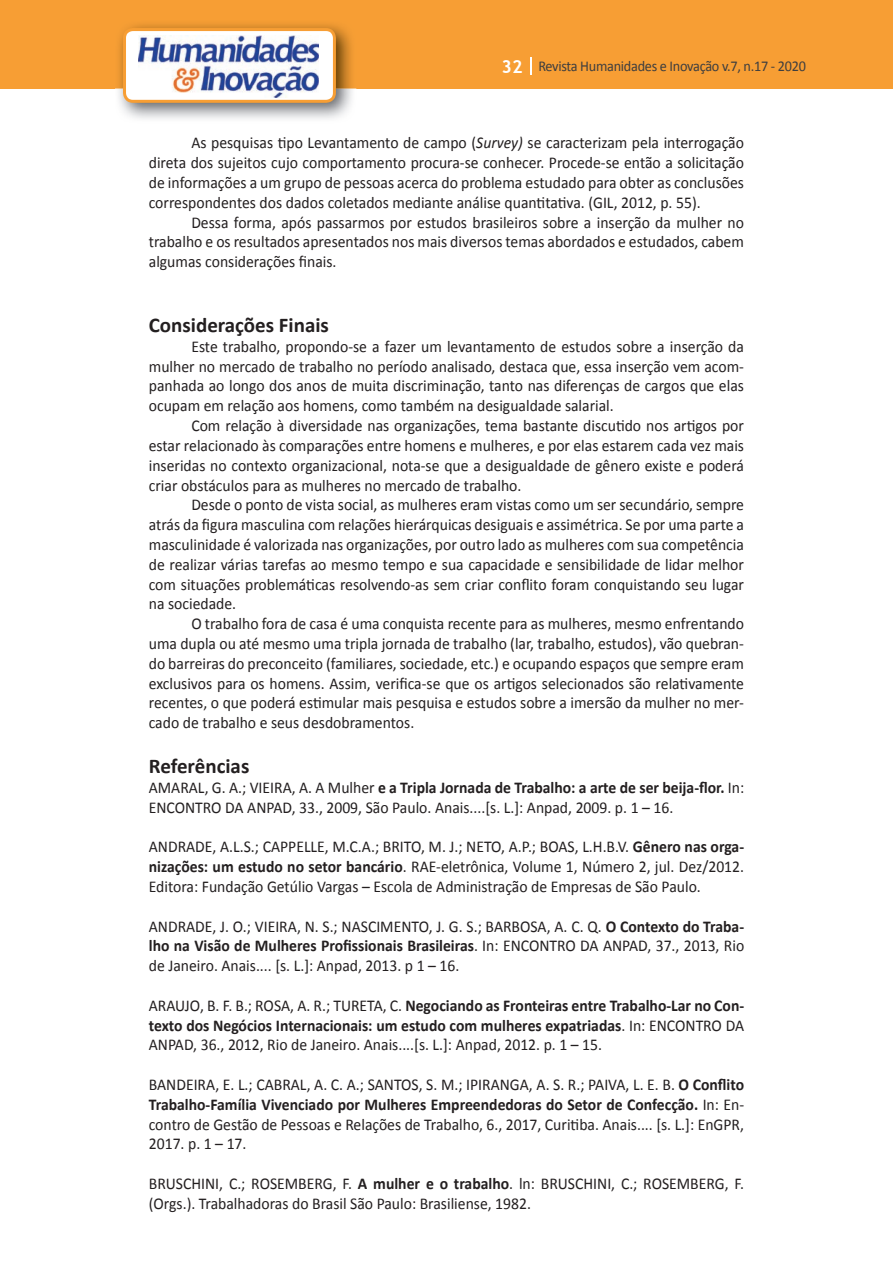
<style>
.page{position:relative;width:893px;height:1263px;background:#fff}
.page>*{position:absolute;margin:0;border:0;box-sizing:border-box;transform-origin:0 0}
.t1{font:700 21px "Calibri";color:#231f20}
.t2{font:16.5px/19.8px "Calibri";color:#231f20;text-align:justify;scale:.95 1}
.t3{font:15px "Calibri";letter-spacing:-.02em;color:#3e3e3f;scale:.95 1}
.s1{font-family:"Trebuchet MS";font-weight:700;font-size:18px;color:#fff}
.s2{font-style:italic}
.s3{font-weight:700}
</style>
<div class="page">
<div style="left:0;top:0;width:893px;height:88px;background:#f79e34"></div>
<svg style="left:530px;top:57px;width:2px;height:18px"></svg>
<img style="left:115px;top:24px;width:241px;height:95px">
<svg style="left:123px;top:28px;width:213px;height:75px"></svg>
<p class="t3" style="left:501px;top:57px;width:322px"><span class="s1">32</span> Revista Humanidades e Inovação v.7, n.17 - 2020</p>
<p class="t2" style="left:149px;top:133px;width:628px;text-indent:43px">As pesquisas tipo Levantamento de campo (<span class="s2">Survey)</span> se caracterizam pela interrogação direta dos sujeitos cujo comportamento procura-se conhecer. Procede-se então a solicitação de informações a um grupo de pessoas acerca do problema estudado para obter as conclusões correspondentes dos dados coletados mediante análise quantitativa. (GIL, 2012, p. 55).</p>
<p class="t2" style="left:149px;top:212px;width:628px;text-indent:43px">Dessa forma, após passarmos por estudos brasileiros sobre a inserção da mulher no trabalho e os resultados apresentados nos mais diversos temas abordados e estudados, cabem algumas considerações finais.</p>
<p class="t1" style="left:149px;top:312px;width:182px">Considerações Finais</p>
<p class="t2" style="left:149px;top:337px;width:628px;text-indent:43px">Este trabalho, propondo-se a fazer um levantamento de estudos sobre a inserção da mulher no mercado de trabalho no período analisado, destaca que, essa inserção vem acom&shy;panhada ao longo dos anos de muita discriminação, tanto nas diferenças de cargos que elas ocupam em relação aos homens, como também na desigualdade salarial.</p>
<p class="t2" style="left:149px;top:416px;width:628px;text-indent:43px">Com relação à diversidade nas organizações, tema bastante discutido nos artigos por estar relacionado às comparações entre homens e mulheres, e por elas estarem cada vez mais inseridas no contexto organizacional, nota-se que a desigualdade de gênero existe e poderá criar obstáculos para as mulheres no mercado de trabalho.</p>
<p class="t2" style="left:149px;top:495px;width:628px;text-indent:43px">Desde o ponto de vista social, as mulheres eram vistas como um ser secundário, sempre atrás da figura masculina com relações hierárquicas desiguais e assimétrica. Se por uma parte a masculinidade é valorizada nas organizações, por outro lado as mulheres com sua competência de realizar várias tarefas ao mesmo tempo e sua capacidade e sensibilidade de lidar melhor com situações problemáticas resolvendo-as sem criar conflito foram conquistando seu lugar na sociedade.</p>
<p class="t2" style="left:149px;top:614px;width:628px;text-indent:43px">O trabalho fora de casa é uma conquista recente para as mulheres, mesmo enfrentando uma dupla ou até mesmo uma tripla jornada de trabalho (lar, trabalho, estudos), vão quebran&shy;do barreiras do preconceito (familiares, sociedade, etc.) e ocupando espaços que sempre eram exclusivos para os homens. Assim, verifica-se que os artigos selecionados são relativamente recentes, o que poderá estimular mais pesquisa e estudos sobre a imersão da mulher no mer&shy;cado de trabalho e seus desdobramentos.</p>
<p class="t1" style="left:149px;top:753px;width:102px">Referências</p>
<p class="t2" style="left:149px;top:778px;width:628px">AMARAL, G. A.; VIEIRA, A. A Mulher <span class="s3">e a Tripla Jornada de Trabalho: a arte de ser beija-flor.</span> In:<br>ENCONTRO DA ANPAD, 33., 2009, São Paulo. Anais....[s. L.]: Anpad, 2009. p. 1 – 16.</p>
<p class="t2" style="left:149px;top:837px;width:628px">ANDRADE, A.L.S.; CAPPELLE, M.C.A.; BRITO, M. J.; NETO, A.P.; BOAS, L.H.B.V. <span class="s3">Gênero nas orga&shy;nizações: um estudo no setor bancário</span>. RAE-eletrônica, Volume 1, Número 2, jul. Dez/2012.<br>Editora: Fundação Getúlio Vargas – Escola de Administração de Empresas de São Paulo.</p>
<p class="t2" style="left:149px;top:916px;width:628px">ANDRADE, J. O.; VIEIRA, N. S.; NASCIMENTO, J. G. S.; BARBOSA, A. C. Q. <span class="s3">O Contexto do Traba&shy;lho na Visão de Mulheres Profissionais Brasileiras</span>. In: ENCONTRO DA ANPAD, 37., 2013, Rio de Janeiro. Anais.... [s. L.]: Anpad, 2013. p 1 – 16.</p>
<p class="t2" style="left:149px;top:995px;width:628px">ARAUJO, B. F. B.; ROSA, A. R.; TURETA, C. <span class="s3">Negociando as Fronteiras entre Trabalho-Lar no Con&shy;texto dos Negócios Internacionais: um estudo com mulheres expatriadas</span>. In: ENCONTRO DA ANPAD, 36., 2012, Rio de Janeiro. Anais....[s. L.]: Anpad, 2012. p. 1 – 15.</p>
<p class="t2" style="left:149px;top:1075px;width:628px">BANDEIRA, E. L.; CABRAL, A. C. A.; SANTOS, S. M.; IPIRANGA, A. S. R.; PAIVA, L. E. B. <span class="s3">O Conflito Trabalho-Família Vivenciado por Mulheres Empreendedoras do Setor de Confecção.</span> In: En&shy;contro de Gestão de Pessoas e Relações de Trabalho, 6., 2017, Curitiba. Anais.... [s. L.]: EnGPR, 2017. p. 1 – 17.</p>
<p class="t2" style="left:149px;top:1174px;width:628px">BRUSCHINI, C.; ROSEMBERG, F. <span class="s3">A mulher e o trabalho</span>. ln: BRUSCHINI, C.; ROSEMBERG, F. (Orgs.). Trabalhadoras do Brasil São Paulo: Brasiliense, 1982.</p>
</div>
